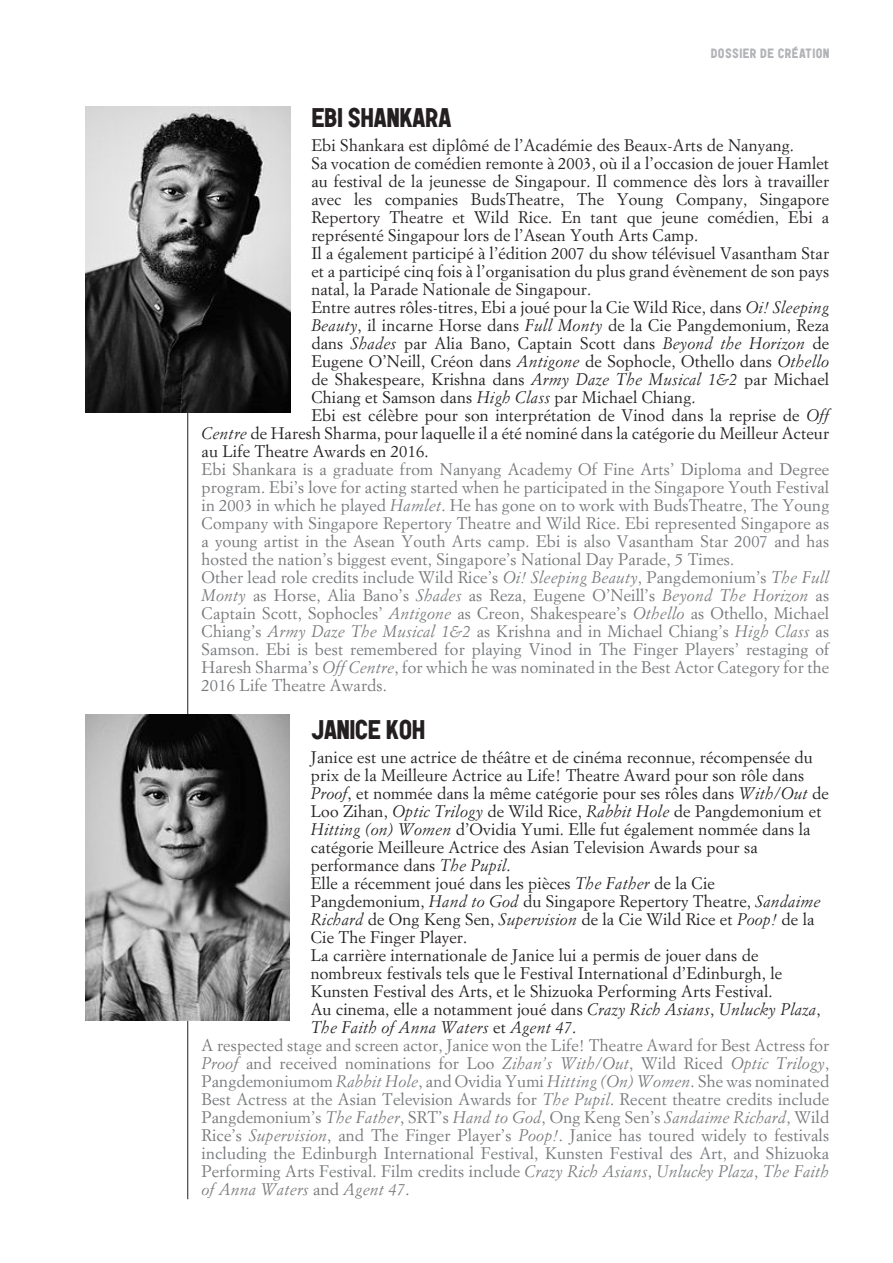
<style>
.page{position:relative;width:893px;height:1263px;background:#fff}
.page>*{position:absolute;margin:0;border:0;box-sizing:border-box;transform-origin:0 0}
.TITRE_3{font:900 27px "Garaje 53 Unicase";letter-spacing:-.025em;color:#231f20}
.TEXTE{font:16.5px/18px "Simoncini Garamond";letter-spacing:.01em;color:#231f20;text-align:justify}
.TEXTE_ANGLAIS{font:16.5px/18px "Simoncini Garamond";letter-spacing:.01em;color:#76787b;text-align:justify}
.TEXTE-2{font:italic 16.5px/18px "Simoncini Garamond";letter-spacing:.01em;color:#231f20}
.t1{font:900 13.5px "Garaje 53 Unicase";letter-spacing:.025em;color:#b2b3b7}
.s1{font-style:italic}
.s2{font-style:normal}
</style>
<div class="page">
<hr style="left:187px;top:106px;width:1px;height:1093px;background:#231f20">
<img style="left:86px;top:106px;width:204px;height:306px">
<img style="left:85px;top:714px;width:204px;height:306px">
<p class="t1" style="left:711px;top:45px;width:120px">DOSSIER DE CRÉATION</p>
<p class="TITRE_3" style="left:311px;top:100px;width:142px">EBI SHANKARA</p>
<p class="TEXTE" style="left:311px;top:136px;width:484px">Ebi Shankara est diplômé de l’Académie des Beaux-Arts de Nanyang.</p>
<p class="TEXTE" style="left:311px;top:154px;width:519px">Sa vocation de comédien remonte à 2003, où il a l’occasion de jouer Hamlet au festival de la jeunesse de Singapour. Il commence dès lors à travailler avec les companies BudsTheatre, The Young Company, Singapore Repertory Theatre et Wild Rice. En tant que jeune comédien, Ebi a représenté Singapour lors de l’Asean Youth Arts Camp.</p>
<p class="TEXTE" style="left:311px;top:244px;width:519px">Il a également participé à l’édition 2007 du show télévisuel Vasantham Star et a participé cinq fois à l’organisation du plus grand évènement de son pays natal, la Parade Nationale de Singapour.</p>
<p class="TEXTE" style="left:311px;top:298px;width:519px">Entre autres rôles-titres, Ebi a joué pour la Cie Wild Rice, dans <span class="s1">Oi! Sleeping Beauty</span>, il incarne Horse dans <span class="s1">Full Monty</span> de la Cie Pangdemonium, Reza dans <span class="s1">Shades</span> par Alia Bano, Captain Scott dans <span class="s1">Beyond the Horizon</span> de Eugene O’Neill, Créon dans <span class="s1">Antigone</span> de Sophocle, Othello dans <span class="s1">Othello </span>de Shakespeare, Krishna dans <span class="s1">Army Daze The Musical 1&amp;2</span> par Michael Chiang et Samson dans <span class="s1">High Class</span> par Michael Chiang.</p>
<p class="TEXTE" style="left:202px;top:406px;width:629px;text-indent:110px">Ebi est célèbre pour son interprétation de Vinod dans la reprise de <span class="s1">Off Centre</span> de Haresh Sharma, pour laquelle il a été nominé dans la catégorie du Meilleur Acteur au Life Theatre Awards en 2016.</p>
<p class="TEXTE_ANGLAIS" style="left:202px;top:460px;width:629px">Ebi Shankara is a graduate from Nanyang Academy Of Fine Arts’ Diploma and Degree program. Ebi’s love for acting started when he participated in the Singapore Youth Festival in 2003 in which he played <span class="s1">Hamlet</span>. He has gone on to work with BudsTheatre, The Young Company with Singapore Repertory Theatre and Wild Rice. Ebi represented Singapore as a young artist in the Asean Youth Arts camp. Ebi is also Vasantham Star 2007 and has hosted the nation’s biggest event, Singapore’s National Day Parade, 5 Times.</p>
<p class="TEXTE_ANGLAIS" style="left:202px;top:568px;width:629px">Other lead role credits include Wild Rice’s <span class="s1">Oi! Sleeping Beauty</span>, Pangdemonium’s <span class="s1">The Full Monty</span> as Horse, Alia Bano’s <span class="s1">Shades</span> as Reza, Eugene O’Neill’s <span class="s1">Beyond The Horizon</span> as Captain Scott, Sophocles’ <span class="s1">Antigone</span> as Creon, Shakespeare’s <span class="s1">Othello</span> as Othello, Michael Chiang’s <span class="s1">Army Daze The Musical 1&amp;2</span> as Krishna and in Michael Chiang’s <span class="s1">High Class</span> as Samson. Ebi is best remembered for playing Vinod in The Finger Players’ restaging of Haresh Sharma’s <span class="s1">Off Centre</span>, for which he was nominated in the Best Actor Category for the 2016 Life Theatre Awards.</p>
<p class="TITRE_3" style="left:311px;top:712px;width:116px">JANICE KOH</p>
<p class="TEXTE" style="left:311px;top:748px;width:519px;text-align:left">Janice est une actrice de théâtre et de cinéma reconnue, récompensée du prix de la Meilleure Actrice au Life! Theatre Award pour son rôle dans <span class="s1">Proof</span>, et nommée dans la même catégorie pour ses rôles dans <span class="s1">With/Out</span> de Loo Zihan, <span class="s1">Optic Trilogy</span> de Wild Rice, <span class="s1">Rabbit Hole</span> de Pangdemonium et <span class="s1">Hitting (on) Women</span> d’Ovidia Yumi. Elle fut également nommée dans la catégorie Meilleure Actrice des Asian Television Awards pour sa performance dans <span class="s1">The Pupil</span>.</p>
<p class="TEXTE" style="left:311px;top:874px;width:511px;text-align:left">Elle a récemment joué dans les pièces <span class="s1">The Father</span> de la Cie Pangdemonium, <span class="s1">Hand to God</span> du Singapore Repertory Theatre, <span class="s1">Sandaime Richard</span> de Ong Keng Sen, <span class="s1">Supervision</span> de la Cie Wild Rice et <span class="s1">Poop!</span> de la Cie The Finger Player.</p>
<p class="TEXTE" style="left:311px;top:946px;width:473px;text-align:left">La carrière internationale de Janice lui a permis de jouer dans de nombreux festivals tels que le Festival International d’Edinburgh, le<br>Kunsten Festival des Arts, et le Shizuoka Performing Arts Festival.</p>
<p class="TEXTE-2" style="left:311px;top:1000px;width:511px"><span class="s2">Au cinema, elle a notamment joué dans</span> Crazy Rich Asians<span class="s2">,</span> Unlucky Plaza<span class="s2">,<br></span>The Faith of Anna Waters <span class="s2">et</span> Agent 47<span class="s2">.</span></p>
<p class="TEXTE_ANGLAIS" style="left:202px;top:1036px;width:629px">A respected stage and screen actor, Janice won the Life! Theatre Award for Best Actress for <span class="s1">Proof</span> and received nominations for Loo <span class="s1">Zihan’s With/Out</span>, Wild Riced <span class="s1">Optic Trilogy</span>, Pangdemoniumom <span class="s1">Rabbit Hole</span>, and Ovidia Yumi <span class="s1">Hitting (On) Women</span>. She was nominated Best Actress at the Asian Television Awards for <span class="s1">The Pupil</span>. Recent theatre credits include Pangdemonium’s <span class="s1">The Father</span>, SRT’s <span class="s1">Hand to God</span>, Ong Keng Sen’s <span class="s1">Sandaime Richard</span>, Wild Rice’s <span class="s1">Supervision</span>, and The Finger Player’s <span class="s1">Poop!</span>. Janice has toured widely to festivals including the Edinburgh International Festival, Kunsten Festival des Art, and Shizuoka Performing Arts Festival. Film credits include <span class="s1">Crazy Rich Asians</span>, <span class="s1">Unlucky Plaza</span>, <span class="s1">The Faith of Anna Waters</span> and <span class="s1">Agent 47</span>.</p>
</div>
